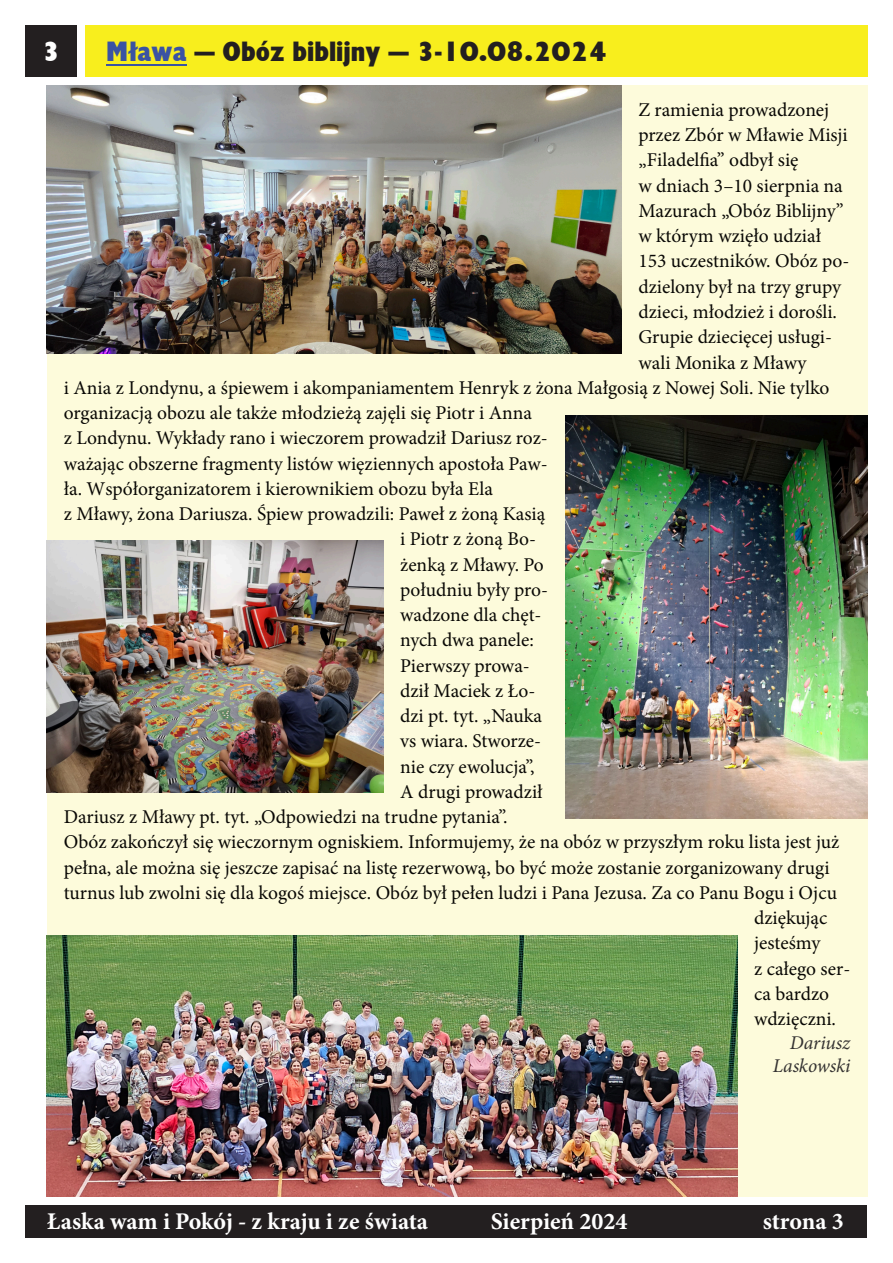
<style>
.page{position:relative;width:893px;height:1263px;background:#fff}
.page>*{position:absolute;margin:0;border:0;box-sizing:border-box;transform-origin:0 0}
.t1{font:900 27px "EFN Gilead";color:#231f20}
.t2{font:900 27px "EFN Gilead";color:#fff}
.t3{font:700 24px "Minion Pro";color:#fff}
.t4{font:19.5px "Minion Pro";color:#080704}
.t5{font:italic 19.5px/23.4px "Minion Pro";letter-spacing:-.01em;color:#343231;text-align:right}
.s1{color:#3a53a3}
</style>
<div class="page">
<div style="left:26px;top:1204px;width:841px;height:33px;background:#231f20"></div>
<div style="left:26px;top:26px;width:51px;height:51px;background:#231f20"></div>
<div style="left:47px;top:85px;width:820px;height:1111px;background:#fdfbdb"></div>
<img style="left:47px;top:85px;width:574px;height:268px">
<div style="left:85px;top:26px;width:782px;height:51px;background:#f8ee1d"></div>
<hr style="left:106px;top:64px;width:81px;height:2px;background:#3a53a3">
<img style="left:565px;top:416px;width:302px;height:403px">
<img style="left:47px;top:540px;width:336px;height:252px">
<img style="left:47px;top:936px;width:690px;height:260px">
<h1 class="t2" style="left:42px;top:34px;width:20px">3</h1>
<h1 class="t1" style="left:106px;top:34px;width:503px"><span class="s1">Mława</span> – Obóz biblĳny – 3-10.08.2024</h1>
<p class="t4" style="left:638px;top:102px;width:192px">Z ramienia prowadzonej</p>
<p class="t4" style="left:638px;top:127px;width:211px">przez Zbór w Mławie Misji</p>
<p class="t4" style="left:638px;top:152px;width:162px">„Filadelfia” odbył się</p>
<p class="t4" style="left:638px;top:178px;width:206px">w dniach 3–10 sierpnia na</p>
<p class="t4" style="left:638px;top:203px;width:207px">Mazurach „Obóz Biblijny”</p>
<p class="t4" style="left:638px;top:228px;width:184px">w którym wzięło udział</p>
<p class="t4" style="left:638px;top:253px;width:213px">153 uczestników. Obóz po-</p>
<p class="t4" style="left:638px;top:279px;width:204px">dzielony był na trzy grupy</p>
<p class="t4" style="left:638px;top:304px;width:200px">dzieci, młodzież i dorośli.</p>
<p class="t4" style="left:638px;top:329px;width:195px">Grupie dziecięcej usługi-</p>
<p class="t4" style="left:638px;top:354px;width:169px">wali Monika z Mławy</p>
<p class="t4" style="left:64px;top:380px;width:767px">i Ania z Londynu, a śpiewem i akompaniamentem Henryk z żona Małgosią z Nowej Soli. Nie tylko</p>
<p class="t4" style="left:64px;top:405px;width:470px">organizacją obozu ale także młodzieżą zajęli się Piotr i Anna</p>
<p class="t4" style="left:64px;top:430px;width:486px">z Londynu. Wykłady rano i wieczorem prowadził Dariusz roz-</p>
<p class="t4" style="left:64px;top:455px;width:485px">ważając obszerne fragmenty listów więziennych apostoła Paw-</p>
<p class="t4" style="left:64px;top:481px;width:431px">ła. Współorganizatorem i kierownikiem obozu była Ela</p>
<p class="t4" style="left:64px;top:506px;width:483px">z Mławy, żona Dariusza. Śpiew prowadzili: Paweł z żoną Kasią</p>
<p class="t4" style="left:400px;top:531px;width:137px">i Piotr z żoną Bo-</p>
<p class="t4" style="left:400px;top:556px;width:145px">żenką z Mławy. Po</p>
<p class="t4" style="left:400px;top:582px;width:149px">południu były pro-</p>
<p class="t4" style="left:400px;top:607px;width:143px">wadzone dla chęt-</p>
<p class="t4" style="left:400px;top:632px;width:135px">nych dwa panele:</p>
<p class="t4" style="left:400px;top:657px;width:131px">Pierwszy prowa-</p>
<p class="t4" style="left:400px;top:683px;width:137px">dził Maciek z Ło-</p>
<p class="t4" style="left:400px;top:708px;width:144px">dzi pt. tyt. „Nauka</p>
<p class="t4" style="left:400px;top:733px;width:142px">vs wiara. Stworze-</p>
<p class="t4" style="left:400px;top:758px;width:136px">nie czy ewolucja”,</p>
<p class="t4" style="left:400px;top:784px;width:144px">A drugi prowadził</p>
<p class="t4" style="left:64px;top:809px;width:445px">Dariusz z Mławy pt. tyt. „Odpowiedzi na trudne pytania”.</p>
<p class="t4" style="left:64px;top:834px;width:777px">Obóz zakończył się wieczornym ogniskiem. Informujemy, że na obóz w przyszłym roku lista jest już</p>
<p class="t4" style="left:64px;top:859px;width:767px">pełna, ale można się jeszcze zapisać na listę rezerwową, bo być może zostanie zorganizowany drugi</p>
<p class="t4" style="left:64px;top:885px;width:775px">turnus lub zwolni się dla kogoś miejsce. Obóz był pełen ludzi i Pana Jezusa. Za co Panu Bogu i Ojcu</p>
<p class="t4" style="left:754px;top:910px;width:75px">dziękując</p>
<p class="t4" style="left:754px;top:935px;width:68px">jesteśmy</p>
<p class="t4" style="left:754px;top:960px;width:98px">z całego ser-</p>
<p class="t4" style="left:754px;top:986px;width:77px">ca bardzo</p>
<p class="t4" style="left:754px;top:1011px;width:83px">wdzięczni.</p>
<p class="t5" style="left:773px;top:1032px;width:79px">Dariusz<br>Laskowski</p>
<p class="t3" style="left:47px;top:1212px;width:383px">Łaska wam i Pokój - z kraju i ze świata</p>
<p class="t3" style="left:491px;top:1212px;width:138px">Sierpień 2024</p>
<p class="t3" style="left:763px;top:1212px;width:82px">strona 3</p>
</div>
